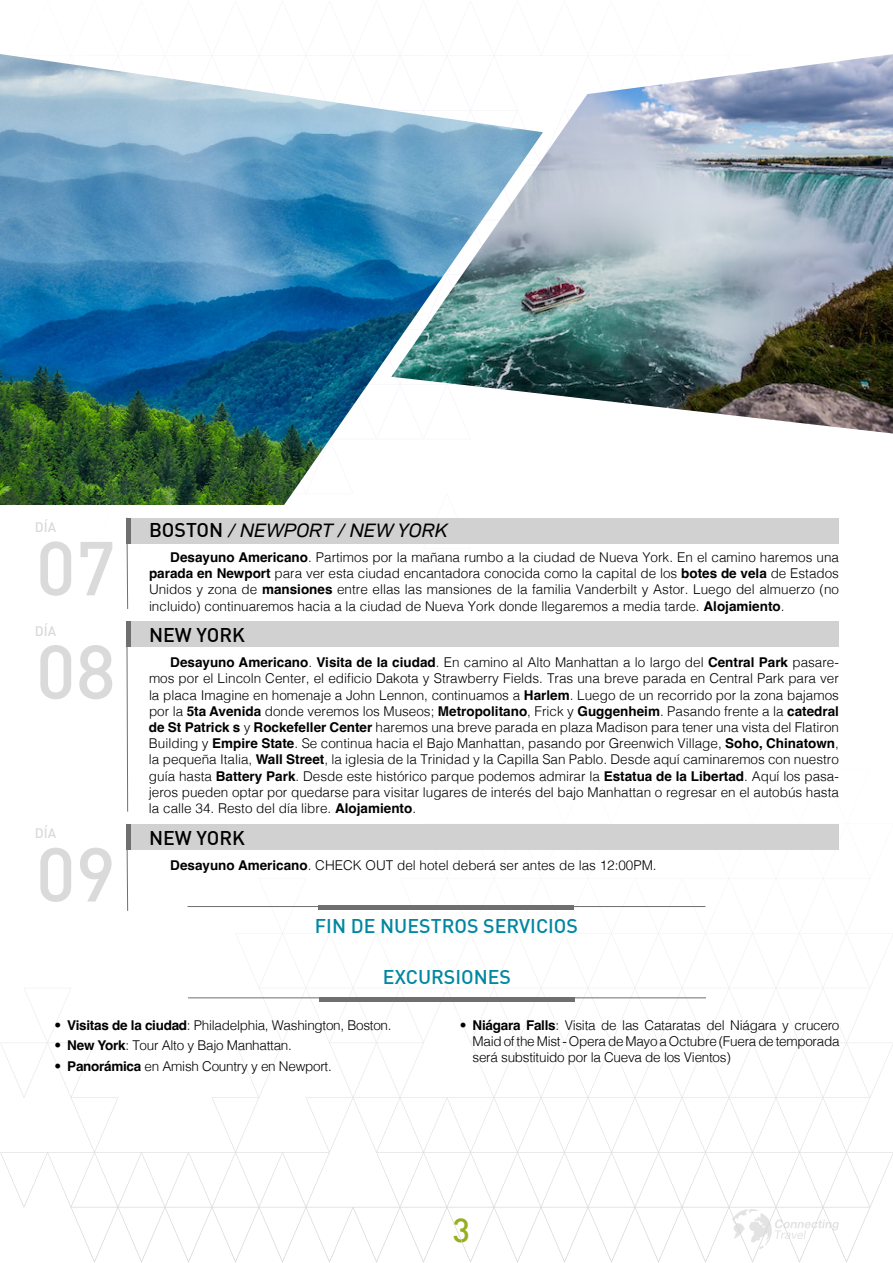
<style>
.page{position:relative;width:893px;height:1263px;background:#fff}
.page>*{position:absolute;margin:0;border:0;box-sizing:border-box;transform-origin:0 0}
.t1{font:500 75px "DIN";color:#dadada}
.t2{font:500 33px "DIN";color:#97ae22}
.t3{font:500 19.5px "DIN";color:#0087a1}
.t4{font:19.5px "D DIN Exp Italic";color:#000}
.t5{font:500 19.5px "DIN";color:#000}
.t6{font:300 13.5px/16.2px "Helvetica";color:#000;text-align:justify}
.t7{font:300 13.5px "Helvetica";letter-spacing:-.02em;color:#000}
.t8{font:500 13.5px "DIN";color:#dadada}
.s1{font-family:"DIN";font-weight:500}
.s2{font-weight:700}
</style>
<div class="page">
<img style="left:126px;top:517px;width:16px;height:32px">
<svg style="left:0;top:715px;width:893px;height:548px"></svg>
<svg style="left:423px;top:715px;width:48px;height:55px"></svg>
<img style="left:543px;top:54px;width:350px;height:379px">
<img style="left:0;top:54px;width:543px;height:451px">
<div style="left:127px;top:518px;width:712px;height:25px;background:#d1d1d1"></div>
<hr style="left:126px;top:518px;width:4px;height:25px;background:#706f6f">
<svg style="left:127px;top:517px;width:1px;height:92px"></svg>
<div style="left:127px;top:621px;width:712px;height:26px;background:#d1d1d1"></div>
<hr style="left:126px;top:621px;width:4px;height:26px;background:#706f6f">
<svg style="left:127px;top:647px;width:1px;height:165px"></svg>
<div style="left:127px;top:824px;width:712px;height:25px;background:#d1d1d1"></div>
<hr style="left:126px;top:824px;width:4px;height:25px;background:#706f6f">
<svg style="left:127px;top:823px;width:1px;height:88px"></svg>
<hr style="left:318px;top:906px;width:256px;height:4px;background:#706f6f">
<hr style="left:188px;top:906px;width:517px;height:1px;background:#706f6f">
<hr style="left:319px;top:997px;width:256px;height:4px;background:#706f6f">
<hr style="left:188px;top:997px;width:518px;height:1px;background:#706f6f">
<p class="t8" style="left:35px;top:519px;width:23px">DÍA</p>
<h1 class="t1" style="left:36px;top:520px;width:81px">07</h1>
<p class="t8" style="left:35px;top:622px;width:23px">DÍA</p>
<h1 class="t1" style="left:36px;top:624px;width:81px">08</h1>
<p class="t8" style="left:35px;top:825px;width:23px">DÍA</p>
<h1 class="t1" style="left:36px;top:826px;width:81px">09</h1>
<h3 class="t4" style="left:149px;top:520px;width:300px"><span class="s1">BOSTON</span> / NEWPORT / NEW YORK</h3>
<p class="t6" style="left:149px;top:548px;width:692px;text-indent:21px"><span class="s2">Desayuno Americano</span>. Partimos por la mañana rumbo a la ciudad de Nueva York. En el camino haremos una <span class="s2">parada en Newport</span> para ver esta ciudad encantadora conocida como la capital de los <span class="s2">botes de vela</span> de Estados Unidos y zona de <span class="s2">mansiones</span> entre ellas las mansiones de la familia Vanderbilt y Astor. Luego del almuerzo (no incluido) continuaremos hacia a la ciudad de Nueva York donde llegaremos a media tarde. <span class="s2">Alojamiento</span>.</p>
<h3 class="t5" style="left:149px;top:623px;width:98px">NEW YORK</h3>
<p class="t6" style="left:149px;top:653px;width:691px;text-indent:21px"><span class="s2">Desayuno Americano</span>. <span class="s2">Visita de la ciudad</span>. En camino al Alto Manhattan a lo largo del <span class="s2">Central Park</span> pasare&shy;mos por el Lincoln Center, el edificio Dakota y Strawberry Fields. Tras una breve parada en Central Park para ver la placa Imagine en homenaje a John Lennon, continuamos a <span class="s2">Harlem</span>. Luego de un recorrido por la zona bajamos por la <span class="s2">5ta Avenida</span> donde veremos los Museos; <span class="s2">Metropolitano</span>, Frick y <span class="s2">Guggenheim</span>. Pasando frente a la <span class="s2">catedral de St Patrick s</span> y <span class="s2">Rockefeller Center</span> haremos una breve parada en plaza Madison para tener una vista del Flatiron Building y <span class="s2">Empire State</span>. Se continua hacia el Bajo Manhattan, pasando por Greenwich Village, <span class="s2">Soho, Chinatown</span>, la pequeña Italia, <span class="s2">Wall Street</span>, la iglesia de la Trinidad y la Capilla San Pablo. Desde aquí caminaremos con nuestro guía hasta <span class="s2">Battery Park</span>. Desde este histórico parque podemos admirar la <span class="s2">Estatua de la Libertad</span>. Aquí los pasa&shy;jeros pueden optar por quedarse para visitar lugares de interés del bajo Manhattan o regresar en el autobús hasta la calle 34. Resto del día libre. <span class="s2">Alojamiento</span>.</p>
<h3 class="t5" style="left:149px;top:825px;width:98px">NEW YORK</h3>
<p class="t6" style="left:170px;top:856px;width:488px"><span class="s2">Desayuno Americano</span>. CHECK OUT del hotel deberá ser antes de las 12:00PM.</p>
<h3 class="t3" style="left:315px;top:913px;width:265px">FIN DE NUESTROS SERVICIOS</h3>
<h3 class="t3" style="left:383px;top:965px;width:130px">EXCURSIONES</h3>
<p class="t7" style="left:55px;top:1013px;width:339px">• <span class="s2">Visitas de la ciudad</span>: Philadelphia, Washington, Boston.</p>
<p class="t7" style="left:55px;top:1034px;width:239px">• <span class="s2">New York</span>: Tour Alto y Bajo Manhattan.</p>
<p class="t7" style="left:55px;top:1054px;width:279px">• <span class="s2">Panorámica</span> en Amish Country y en Newport.</p>
<p class="t6" style="left:473px;top:1016px;width:368px;text-indent:-13px">• <span class="s2">Niágara Falls</span>: Visita de las Cataratas del Niágara y crucero Maid of the Mist - Opera de Mayo a Octubre (Fuera de temporada será substituido por la Cueva de los Vientos)</p>
<h2 class="t2" style="left:453px;top:1209px;width:19px">3</h2>
</div>
